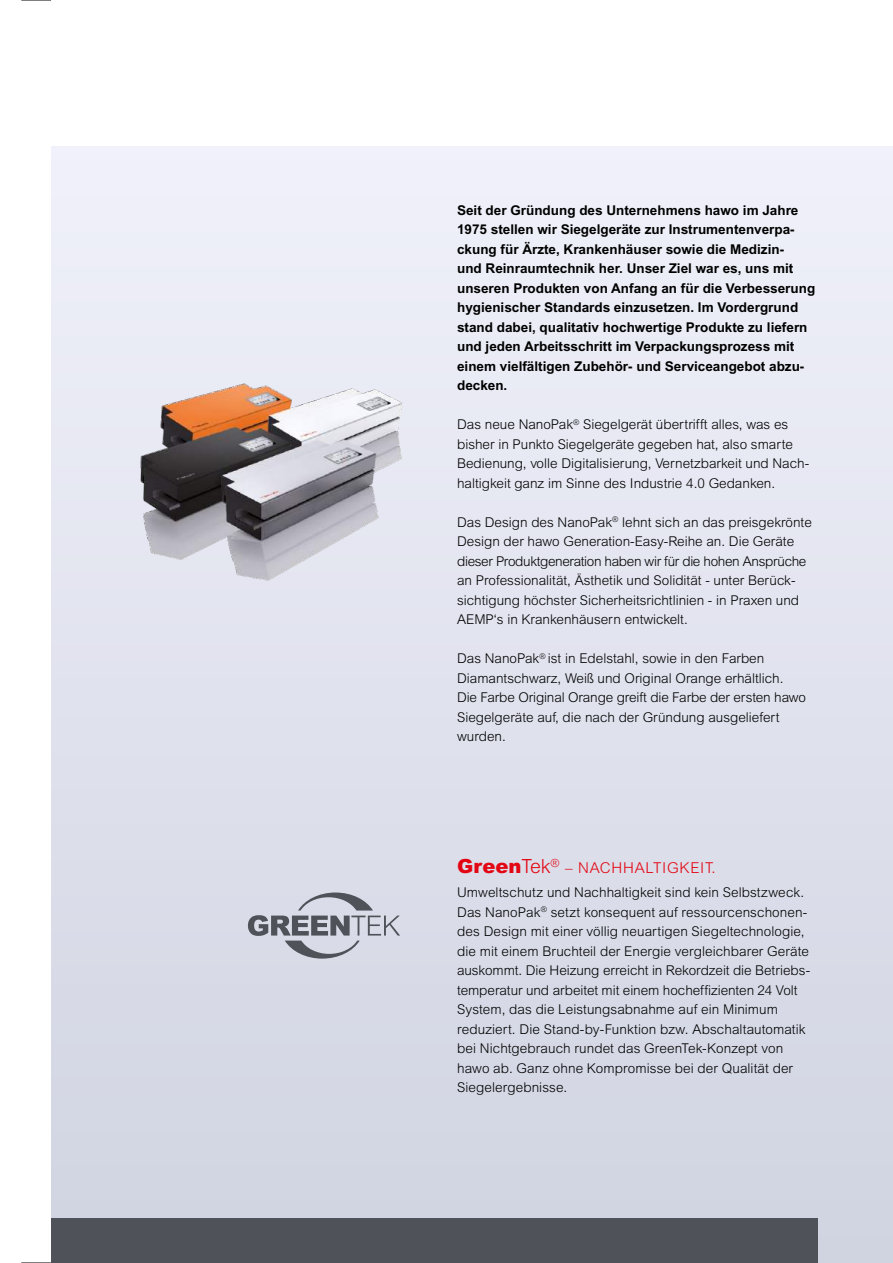
<style>
.page{position:relative;width:893px;height:1263px;background:#fff}
.page>*{position:absolute;margin:0;border:0;box-sizing:border-box;transform-origin:0 0}
.t1{font:300 15px "Arial MT Std";letter-spacing:.05em;color:#e30613}
.t2{font:300 13.5px/19.5px "Arial MT Std";color:#000}
.t3{font:700 13.5px/19.5px "Arial MT Std";color:#000}
.s1{font-weight:900;font-size:19.5px}
.s2{font-size:19.5px}
</style>
<div class="page">
<div style="left:51px;top:146px;width:842px;height:1117px;background:linear-gradient(to bottom,#f1f2fb,#ced2df)"></div>
<hr style="left:21px;top:1262px;width:30px;height:1px;background:#000">
<hr style="left:21px;top:0;width:30px;height:1px;background:#000">
<div style="left:51px;top:1219px;width:766px;height:44px;background:#4f5258"></div>
<svg style="left:248px;top:892px;width:152px;height:67px;background:#b7bac4"></svg>
<img style="left:88px;top:324px;width:337px;height:270px">
<p class="t3" style="left:457px;top:200px;width:360px">Seit der Gründung des Unternehmens hawo im Jahre 1975 stellen wir Siegelgeräte zur Instrumentenverpa&shy;ckung für Ärzte, Krankenhäuser sowie die Medizin-<br>und Reinraumtechnik her. Unser Ziel war es, uns mit unseren Produkten von Anfang an für die Verbesserung hygienischer Standards einzusetzen. Im Vordergrund stand dabei, qualitativ hochwertige Produkte zu liefern und jeden Arbeitsschritt im Verpackungsprozess mit einem vielfältigen Zubehör- und Serviceangebot abzu&shy;decken.</p>
<p class="t2" style="left:457px;top:414px;width:354px">Das neue NanoPak<sup>®</sup> Siegelgerät übertrifft alles, was es bisher in Punkto Siegelgeräte gegeben hat, also smarte Bedienung, volle Digitalisierung, Vernetzbarkeit und Nach&shy;haltigkeit ganz im Sinne des Industrie 4.0 Gedanken.</p>
<p class="t2" style="left:457px;top:512px;width:356px">Das Design des NanoPak<sup>®</sup> lehnt sich an das preisgekrönte Design der hawo Generation-Easy-Reihe an. Die Geräte dieser Produktgeneration haben wir für die hohen Ansprüche an Professionalität, Ästhetik und Solidität - unter Berück&shy;sichtigung höchster Sicherheitsrichtlinien - in Praxen und AEMP‘s in Krankenhäusern entwickelt.</p>
<p class="t2" style="left:457px;top:648px;width:350px">Das NanoPak<sup>®</sup> ist in Edelstahl, sowie in den Farben Diamantschwarz, Weiß und Original Orange erhältlich.<br>Die Farbe Original Orange greift die Farbe der ersten hawo Siegelgeräte auf, die nach der Gründung ausgeliefert wurden.</p>
<p class="t1" style="left:457px;top:859px;width:260px"><span class="s1">Green</span><span class="s2">Tek</span><sup>®</sup> – NACHHALTIGKEIT.</p>
<p class="t2" style="left:457px;top:882px;width:355px">Umweltschutz und Nachhaltigkeit sind kein Selbstzweck.<br>Das NanoPak<sup>®</sup> setzt konsequent auf ressourcenschonen&shy;des Design mit einer völlig neuartigen Siegeltechnologie, die mit einem Bruchteil der Energie vergleichbarer Geräte auskommt. Die Heizung erreicht in Rekordzeit die Betriebs&shy;temperatur und arbeitet mit einem hocheffizienten 24 Volt System, das die Leistungsabnahme auf ein Minimum reduziert. Die Stand-by-Funktion bzw. Abschaltautomatik bei Nichtgebrauch rundet das GreenTek-Konzept von hawo ab. Ganz ohne Kompromisse bei der Qualität der Siegelergebnisse.</p>
</div>
